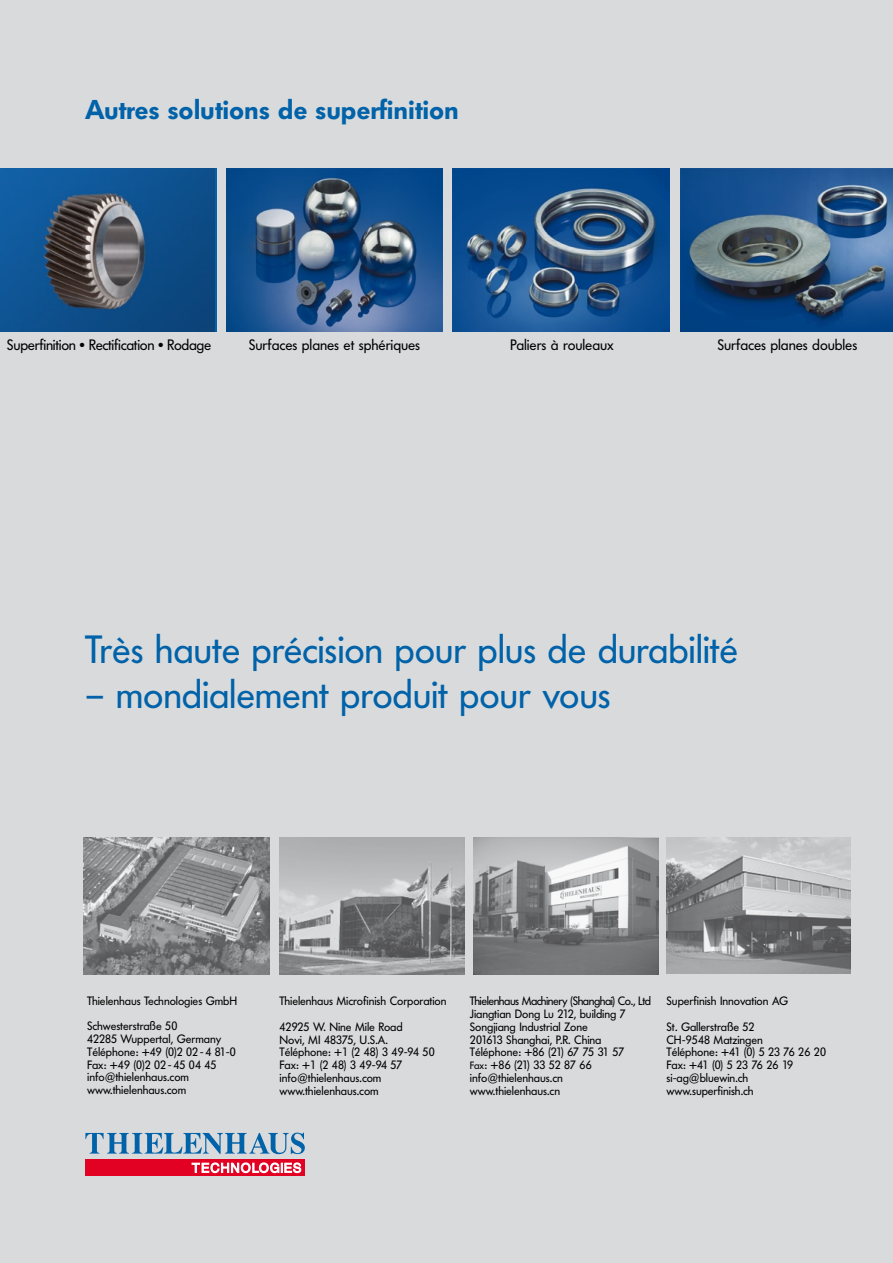
<style>
.page{position:relative;width:893px;height:1263px;background:#d9dadb}
.page>*{position:absolute;margin:0;border:0;box-sizing:border-box;transform-origin:0 0}
.t1{font:39px "Futura BQ";letter-spacing:-.005em;color:#0062a9}
.t2{font:600 27px "Futura BQ";letter-spacing:-.005em;color:#0062a9}
.t3{font:15px "Futura BQ";letter-spacing:-.005em;color:#000}
.t4{font:12px/12.8px "Futura BQ";letter-spacing:-.005em;color:#000}
.s1{font-size:10.5px}
</style>
<div class="page">
<div style="left:85px;top:1159px;width:220px;height:17px;background:#e20023"></div>
<svg style="left:85px;top:1133px;width:220px;height:21px"></svg>
<svg style="left:191px;top:1162px;width:111px;height:12px"></svg>
<img style="left:226px;top:168px;width:216px;height:163px">
<img style="left:453px;top:168px;width:216px;height:163px">
<img style="left:680px;top:168px;width:213px;height:163px">
<img style="left:0;top:168px;width:215px;height:163px">
<img style="left:666px;top:838px;width:185px;height:136px">
<img style="left:474px;top:838px;width:184px;height:137px">
<img style="left:84px;top:838px;width:185px;height:137px">
<img style="left:280px;top:838px;width:184px;height:137px">
<h2 class="t2" style="left:85px;top:94px;width:375px">Autres solutions de superfinition</h2>
<p class="t3" style="left:7px;top:336px;width:206px">Superfinition ● Rectification ● Rodage</p>
<p class="t3" style="left:249px;top:336px;width:173px">Surfaces planes et sphériques</p>
<p class="t3" style="left:510px;top:336px;width:105px">Paliers à rouleaux</p>
<p class="t3" style="left:717px;top:336px;width:142px">Surfaces planes doubles</p>
<h1 class="t1" style="left:85px;top:627px;width:655px">Très haute précision pour plus de durabilité</h1>
<h1 class="t1" style="left:85px;top:672px;width:527px">– mondialement produit pour vous</h1>
<p class="t4" style="left:87px;top:988px;width:151px;line-height:25.5px">Thielenhaus Technologies GmbH<br>Schwesterstraße 50</p>
<p class="t4" style="left:87px;top:1033px;width:150px">42285 Wuppertal, Germany<br>Téléphone: +49 (0)2 02 - 4 81-0<br>Fax: +49 (0)2 02 - 45 04 45 info@thielenhaus.com www.thielenhaus.com</p>
<p class="t4" style="left:280px;top:989px;width:169px;line-height:25.5px">Thielenhaus Microfinish Corporation<br>42925 W. Nine Mile Road</p>
<p class="t4" style="left:280px;top:1033px;width:157px">Novi, MI 48375, U.S.A.<br>Téléphone: +1 (2 48) 3 49-94 50<br>Fax: +1 (2 48) 3 49-94 57 info@thielenhaus.com www.thielenhaus.com</p>
<p class="t4" style="left:470px;top:995px;width:183px">Thielenhaus Machinery (Shanghai) Co., Ltd<br>Jiangtian Dong Lu 212, building 7<br>Songjiang Industrial Zone<br>201613 Shanghai, P.R. China<br>Téléphone: +86 (21) 67 75 31 57<br><span class="s1">Fax</span>: +86 (21) 33 52 87 66 info@thielenhaus.cn www.thielenhaus.cn</p>
<p class="t4" style="left:666px;top:989px;width:123px;line-height:25.5px">Superfinish Innovation AG<br>St. Gallerstraße 52</p>
<p class="t4" style="left:666px;top:1033px;width:161px">CH-9548 Matzingen<br>Téléphone: +41 (0) 5 23 76 26 20<br>Fax: +41 (0) 5 23 76 26 19 si-ag@bluewin.ch www.superfinish.ch</p>
</div>
